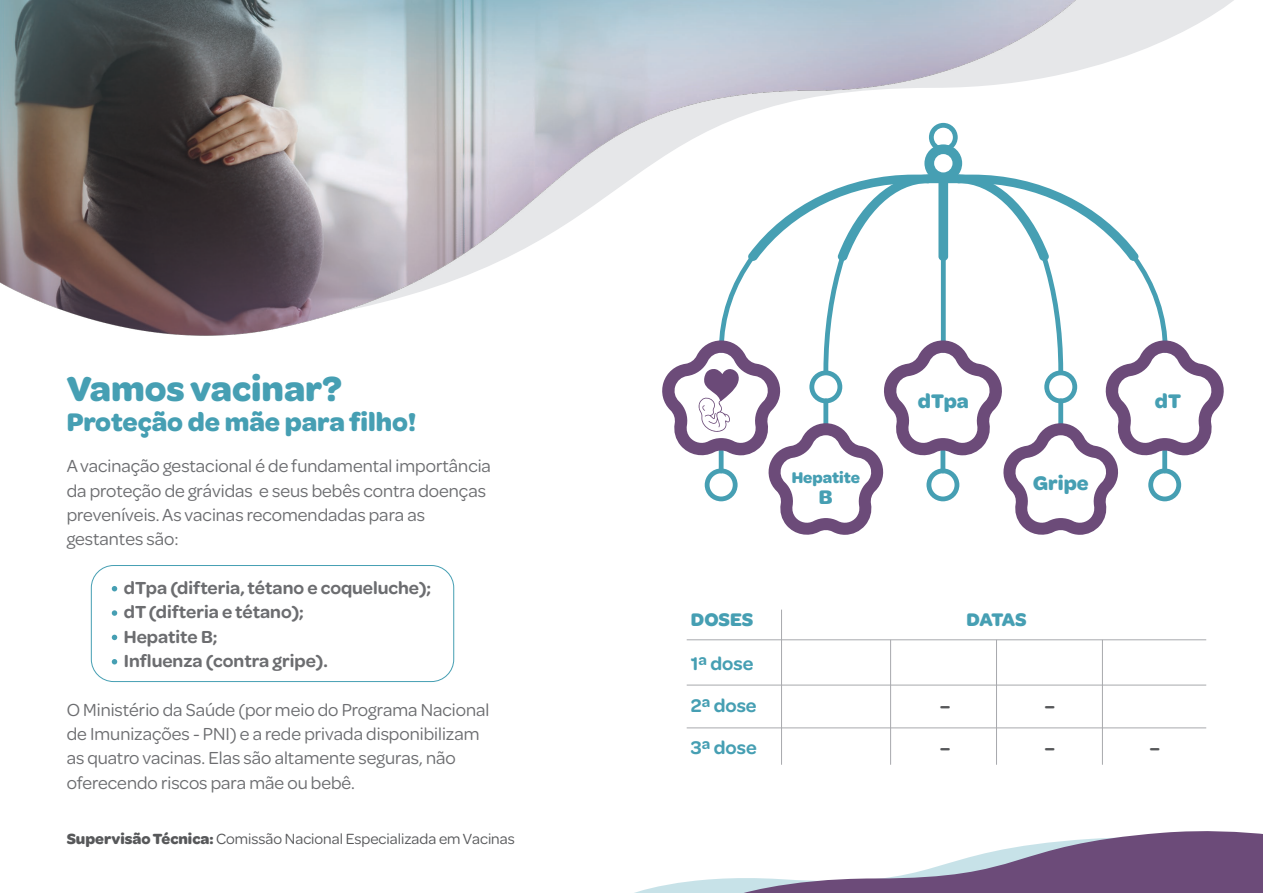
<style>
.page{position:relative;width:1263px;height:893px;background:#fff}
.page>*{position:absolute;margin:0;border:0;box-sizing:border-box;transform-origin:0 0}
.t1{font:700 37.2px "Omnes";color:#469fb3}
.t2{font:700 27.15px "Omnes";color:#469fb3}
.t3{font:700 21px "Omnes";color:#469fb3}
.t4{font:600 19.5px/42px "Omnes";color:#469fb3}
.t5{font:700 19.5px "Omnes";letter-spacing:-.005em;color:#469fb3}
.t6{font:600 19.5px/42px "Omnes";color:#57585a}
.t7{font:18.6px/24.3px "Omnes";color:#6c6d70}
.t8{font:600 18.6px/24.3px "Omnes";color:#6c6d70}
.t9{font:700 16.5px "Omnes";color:#469fb3}
.t10{font:15.75px "Omnes";color:#57585a}
.s1{font-weight:700}
</style>
<div class="page">
<svg style="left:1077px;top:0;width:157px;height:71px;fill:#e6e7e9"></svg>
<svg style="left:634px;top:831px;width:629px;height:62px"></svg>
<div style="left:91px;top:565px;width:363px;height:117px;border:1px solid #469fb3;border-radius:22px"></div>
<svg style="left:112px;top:586px;width:5px;height:5px"></svg>
<svg style="left:112px;top:610px;width:5px;height:6px"></svg>
<svg style="left:112px;top:635px;width:5px;height:5px"></svg>
<svg style="left:112px;top:659px;width:5px;height:5px"></svg>
<hr style="left:781px;top:610px;width:1px;height:155px;background:#a8a9ad">
<hr style="left:687px;top:685px;width:519px;height:1px;background:#a8a9ad">
<hr style="left:687px;top:639px;width:519px;height:1px;background:#a8a9ad">
<hr style="left:687px;top:727px;width:519px;height:1px;background:#a8a9ad">
<hr style="left:890px;top:640px;width:1px;height:125px;background:#a8a9ad">
<hr style="left:996px;top:640px;width:1px;height:125px;background:#a8a9ad">
<hr style="left:1102px;top:640px;width:1px;height:125px;background:#a8a9ad">
<svg style="left:662px;top:201px;width:562px;height:334px"></svg>
<img style="left:0;top:0;width:1077px;height:336px">
<h1 class="t1" style="left:67px;top:362px;width:277px">Vamos vacinar?</h1>
<h2 class="t2" style="left:67px;top:402px;width:351px">Proteção de mãe para filho!</h2>
<p class="t7" style="left:67px;top:453px;width:426px">A vacinação gestacional é de fundamental importância da proteção de grávidas e seus bebês contra doenças preveníveis. As vacinas recomendadas para as gestantes são:</p>
<p class="t8" style="left:124px;top:574px;width:309px">dTpa (difteria, tétano e coqueluche); dT (difteria e tétano);<br>Hepatite B;<br>Influenza (contra gripe).</p>
<p class="t7" style="left:67px;top:696px;width:424px">O Ministério da Saúde (por meio do Programa Nacional de Imunizações - PNI) e a rede privada disponibilizam as quatro vacinas. Elas são altamente seguras, não oferecendo riscos para mãe ou bebê.</p>
<p class="t10" style="left:67px;top:829px;width:450px"><span class="s1">Supervisão Técnica:</span> Comissão Nacional Especializada em Vacinas</p>
<p class="t9" style="left:792px;top:466px;width:70px">Hepatite</p>
<p class="t3" style="left:819px;top:482px;width:15px">B</p>
<p class="t5" style="left:691px;top:605px;width:64px">DOSES</p>
<p class="t4" style="left:691px;top:641px;width:67px">1ª dose<br>2ª dose<br>3ª dose</p>
<p class="t3" style="left:918px;top:386px;width:52px">dTpa</p>
<p class="t3" style="left:1155px;top:386px;width:28px">dT</p>
<p class="t3" style="left:1033px;top:468px;width:57px">Gripe</p>
<p class="t5" style="left:966px;top:605px;width:62px">DATAS</p>
<p class="t6" style="left:940px;top:683px;width:12px">– –</p>
<p class="t6" style="left:1044px;top:683px;width:12px">– –</p>
<p class="t6" style="left:1149px;top:725px;width:12px">–</p>
</div>
